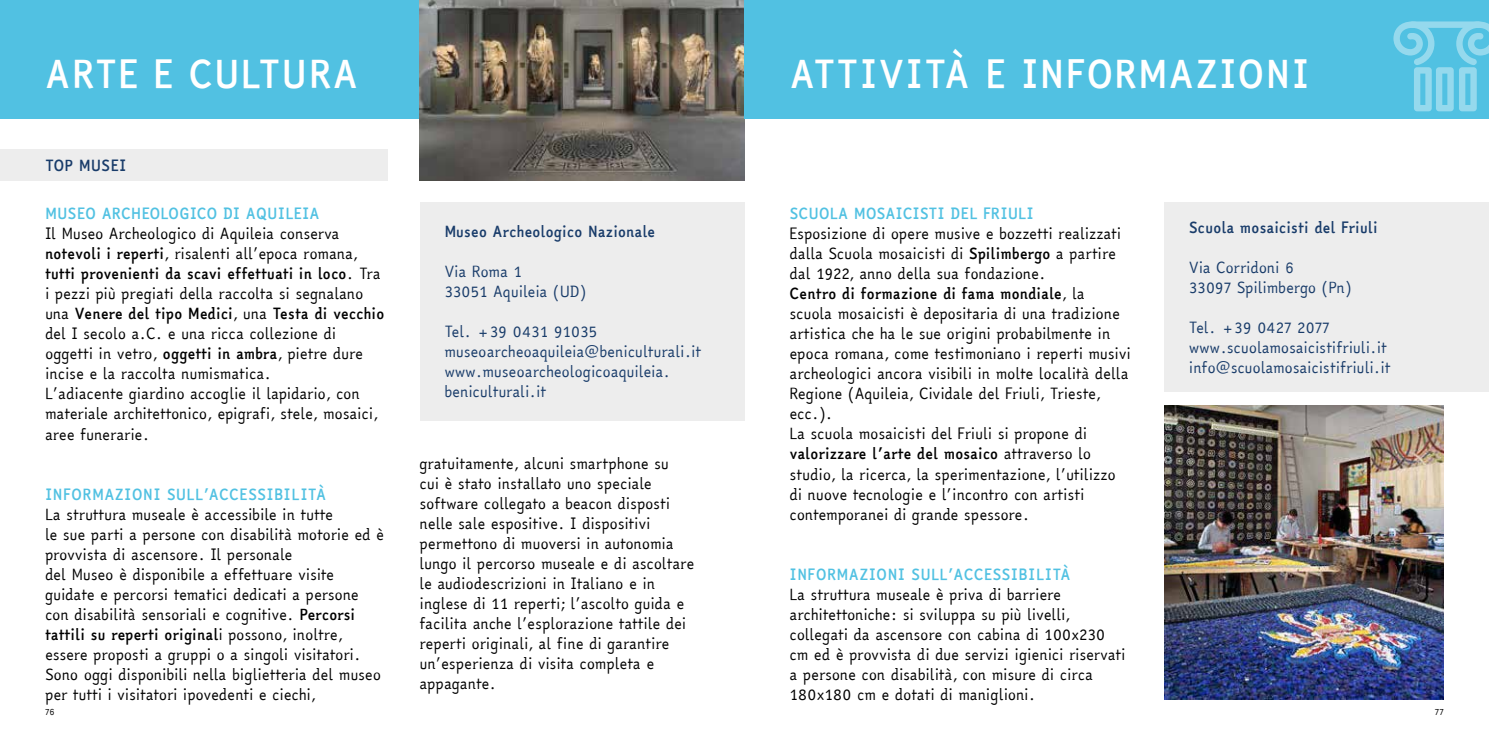
<style>
.page{position:relative;width:1489px;height:745px;background:#fff}
.page>*{position:absolute;margin:0;border:0;box-sizing:border-box;transform-origin:0 0}
.t1{font:700 37.5px "Easy Reading";letter-spacing:.015em;color:#fff}
.t2{font:15px/20px "Easy Reading";letter-spacing:-.02em;color:#000}
.t3{font:15px/20px "Easy Reading";letter-spacing:-.02em;color:#193c6a}
.t4{font:700 15px "Easy Reading";letter-spacing:.015em;color:#51c1e2}
.t5{font:700 15px "Easy Reading";letter-spacing:-.02em;color:#193c6a}
.t6{font:700 15px "Easy Reading";letter-spacing:-.005em;color:#51c1e2}
.t7{font:8.75px "Easy Reading";color:#000}
.s1{font-weight:700}
</style>
<div class="page">
<div style="left:0;top:0;width:762px;height:119px;background:#51c1e2"></div>
<div style="left:419px;top:202px;width:325px;height:218px;background:#ededed"></div>
<div style="left:0;top:149px;width:387px;height:32px;background:#ededed"></div>
<img style="left:419px;top:0;width:325px;height:181px">
<div style="left:1163px;top:202px;width:325px;height:189px;background:#ededed"></div>
<div style="left:744px;top:0;width:744px;height:119px;background:#51c1e2"></div>
<svg style="left:1393px;top:21px;width:95px;height:90px"></svg>
<img style="left:1164px;top:405px;width:279px;height:293px">
<h1 class="t1" style="left:45px;top:47px;width:315px">ARTE E CULTURA</h1>
<p class="t5" style="left:45px;top:155px;width:83px">TOP MUSEI</p>
<p class="t6" style="left:45px;top:203px;width:276px">MUSEO ARCHEOLOGICO DI AQUILEIA</p>
<p class="t2" style="left:45px;top:224px;width:341px">Il Museo Archeologico di Aquileia conserva <span class="s1">notevoli i reperti</span>, risalenti all’epoca romana, <span class="s1">tutti provenienti da scavi effettuati in loco</span>. Tra i pezzi più pregiati della raccolta si segnalano una <span class="s1">Venere del tipo Medici</span>, una <span class="s1">Testa di vecchio </span>del I secolo a.C. e una ricca collezione di oggetti in vetro, <span class="s1">oggetti in ambra</span>, pietre dure incise e la raccolta numismatica.<br>L’adiacente giardino accoglie il lapidario, con materiale architettonico, epigrafi, stele, mosaici, aree funerarie.</p>
<p class="t4" style="left:45px;top:483px;width:283px">INFORMAZIONI SULL’ACCESSIBILITÀ</p>
<p class="t2" style="left:45px;top:504px;width:341px">La struttura museale è accessibile in tutte<br>le sue parti a persone con disabilità motorie ed è provvista di ascensore. Il personale<br>del Museo è disponibile a effettuare visite guidate e percorsi tematici dedicati a persone con disabilità sensoriali e cognitive. <span class="s1">Percorsi tattili su reperti original</span>i possono, inoltre, essere proposti a gruppi o a singoli visitatori.<br>Sono oggi disponibili nella biglietteria del museo per tutti i visitatori ipovedenti e ciechi,</p>
<p class="t5" style="left:444px;top:220px;width:212px">Museo Archeologico Nazionale</p>
<p class="t3" style="left:444px;top:261px;width:144px">Via Roma 1<br>33051 Aquileia (UD)</p>
<p class="t3" style="left:444px;top:321px;width:258px">Tel. +39 0431 91035 museoarcheoaquileia@beniculturali.it www.museoarcheologicoaquileia. beniculturali.it</p>
<p class="t2" style="left:419px;top:453px;width:276px">gratuitamente, alcuni smartphone su<br>cui è stato installato uno speciale software collegato a beacon disposti nelle sale espositive. I dispositivi permettono di muoversi in autonomia lungo il percorso museale e di ascoltare le audiodescrizioni in Italiano e in inglese di 11 reperti; l’ascolto guida e facilita anche l’esplorazione tattile dei reperti originali, al fine di garantire un’esperienza di visita completa e appagante.</p>
<h1 class="t1" style="left:789px;top:47px;width:521px">ATTIVITÀ E INFORMAZIONI</h1>
<p class="t6" style="left:789px;top:203px;width:246px">SCUOLA MOSAICISTI DEL FRIULI</p>
<p class="t2" style="left:789px;top:224px;width:343px">Esposizione di opere musive e bozzetti realizzati dalla Scuola mosaicisti di <span class="s1">Spilimbergo</span> a partire dal 1922, anno della sua fondazione.<br><span class="s1">Centro di formazione di fama mondiale</span>, la scuola mosaicisti è depositaria di una tradizione artistica che ha le sue origini probabilmente in epoca romana, come testimoniano i reperti musivi archeologici ancora visibili in molte località della Regione (Aquileia, Cividale del Friuli, Trieste, ecc.).<br>La scuola mosaicisti del Friuli si propone di <span class="s1">valorizzare l’arte del mosaico</span> attraverso lo studio, la ricerca, la sperimentazione, l’utilizzo di nuove tecnologie e l’incontro con artisti contemporanei di grande spessore.</p>
<p class="t4" style="left:789px;top:563px;width:283px">INFORMAZIONI SULL’ACCESSIBILITÀ</p>
<p class="t2" style="left:789px;top:584px;width:337px">La struttura museale è priva di barriere architettoniche: si sviluppa su più livelli, collegati da ascensore con cabina di 100x230 cm ed è provvista di due servizi igienici riservati a persone con disabilità, con misure di circa 180x180 cm e dotati di maniglioni.</p>
<p class="t5" style="left:1188px;top:216px;width:191px">Scuola mosaicisti del Friuli</p>
<p class="t3" style="left:1188px;top:257px;width:164px">Via Corridoni 6<br>33097 Spilimbergo (Pn)</p>
<p class="t3" style="left:1188px;top:317px;width:203px">Tel. +39 0427 2077 www.scuolamosaicistifriuli.it info@scuolamosaicistifriuli.it</p>
<p class="t7" style="left:45px;top:705px;width:11px">76</p>
<p class="t7" style="left:1434px;top:705px;width:11px">77</p>
</div>
